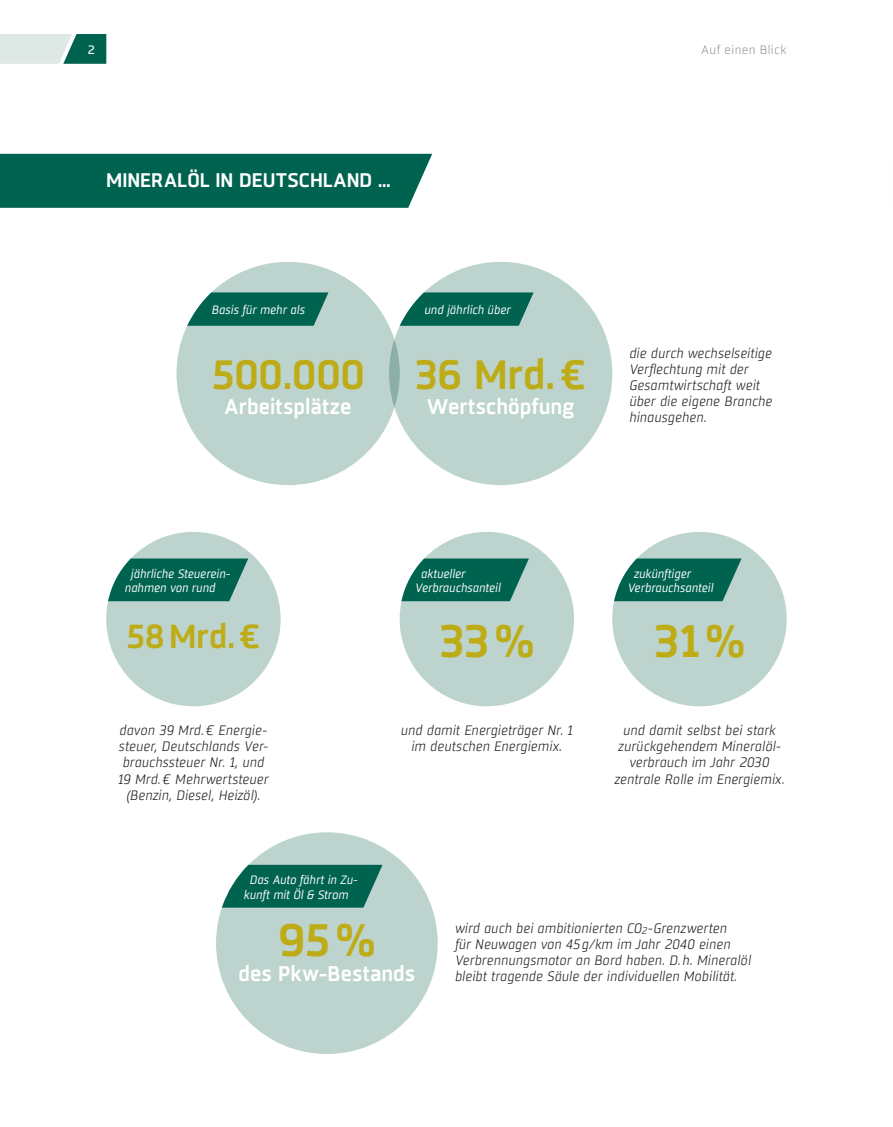
<style>
.page{position:relative;width:893px;height:1127px;background:#fff}
.page>*{position:absolute;margin:0;border:0;box-sizing:border-box;transform-origin:0 0}
.t1{font:600 45px "Sisco";color:#bdac17}
.t2{font:600 40.5px "Sisco";letter-spacing:-.005em;color:#bdac17}
.t3{font:600 33px "Sisco";color:#bdac17}
.t4{font:600 21px "Sisco";color:#fff}
.t5{font:600 19.5px "Sisco";letter-spacing:-.005em;color:#fff}
.t6{font:italic 300 13.5px/16.2px "Sisco";letter-spacing:.01em;color:#231f20;text-align:center}
.t7{font:italic 12px/14.4px "Sisco";letter-spacing:.005em;color:#fff}
.t8{font:300 12px "Sisco";letter-spacing:.03em;color:#939598}
.t9{font:12px "Sisco";color:#fff}
</style>
<div class="page">
<svg style="left:0;top:34px;width:107px;height:30px;background:#94bcb4"></svg>
<div style="left:216px;top:832px;width:222px;height:222px;background:#bdd4ce;border-radius:50%"></div>
<svg style="left:222px;top:865px;width:160px;height:42px;background:#1c7363"></svg>
<div style="left:0;top:154px;width:432px;height:54px;background:#006350"></div>
<div style="left:176px;top:262px;width:224px;height:223px;background:#bdd4ce;border-radius:50%"></div>
<div style="left:106px;top:532px;width:175px;height:174px;background:#bdd4ce;border-radius:50%"></div>
<div style="left:400px;top:532px;width:174px;height:174px;background:#bdd4ce;border-radius:50%"></div>
<div style="left:612px;top:532px;width:175px;height:174px;background:#bdd4ce;border-radius:50%"></div>
<div style="left:389px;top:262px;width:223px;height:223px;background:#bdd4ce;border-radius:50%"></div>
<svg style="left:187px;top:292px;width:141px;height:34px;background:#1f7665"></svg>
<svg style="left:400px;top:292px;width:134px;height:34px;background:#217766"></svg>
<svg style="left:108px;top:558px;width:140px;height:43px;background:#1e7564"></svg>
<svg style="left:401px;top:558px;width:128px;height:43px;background:#227767"></svg>
<svg style="left:614px;top:558px;width:127px;height:43px;background:#217666"></svg>
<p class="t9" style="left:88px;top:42px;width:9px">2</p>
<p class="t8" style="left:701px;top:42px;width:87px">Auf einen Blick</p>
<h3 class="t5" style="left:106px;top:167px;width:286px">MINERALÖL IN DEUTSCHLAND …</h3>
<p class="t7" style="left:212px;top:303px;width:95px">Basis für mehr als</p>
<p class="t7" style="left:424px;top:303px;width:88px">und jährlich über</p>
<h2 class="t2" style="left:211px;top:348px;width:155px">500.000</h2>
<h3 class="t4" style="left:225px;top:393px;width:129px">Arbeitsplätze</h3>
<h2 class="t2" style="left:415px;top:348px;width:173px">36 Mrd.€</h2>
<h3 class="t4" style="left:427px;top:393px;width:149px">Wertschöpfung</h3>
<p class="t6" style="left:629px;top:345px;width:145px;text-align:left">die durch wechselseitige<br>Verflechtung mit der<br>Gesamtwirtschaft weit über die eigene Branche hinausgehen.</p>
<p class="t7" style="left:125px;top:567px;width:107px;text-indent:6px">jährliche Steuerein&shy;nahmen von rund</p>
<p class="t7" style="left:415px;top:567px;width:87px;text-indent:6px">aktueller<br>Verbrauchsanteil</p>
<p class="t7" style="left:628px;top:567px;width:87px;text-indent:6px">zukünftiger<br>Verbrauchsanteil</p>
<h3 class="t3" style="left:126px;top:614px;width:136px">58Mrd.€</h3>
<h1 class="t1" style="left:439px;top:612px;width:97px">33%</h1>
<h1 class="t1" style="left:654px;top:612px;width:93px">31%</h1>
<p class="t6" style="left:118px;top:722px;width:152px">davon 39 Mrd.€ Energie&shy;steuer, Deutschlands Ver&shy;brauchssteuer Nr. 1, und<br>19 Mrd.€ Mehrwertsteuer (Benzin, Diesel, Heizöl).</p>
<p class="t7" style="left:244px;top:873px;width:115px;text-indent:6px">Das Auto fährt in Zu&shy;kunft mit Öl &amp; Strom</p>
<p class="t6" style="left:401px;top:722px;width:174px">und damit Energieträger Nr. 1 im deutschen Energiemix.</p>
<p class="t6" style="left:614px;top:722px;width:172px">und damit selbst bei stark zurückgehendem Mineralöl&shy;verbrauch im Jahr 2030 zentrale Rolle im Energiemix.</p>
<h1 class="t1" style="left:278px;top:910px;width:99px">95%</h1>
<h3 class="t4" style="left:239px;top:959px;width:178px">des Pkw-Bestands</h3>
<p class="t6" style="left:455px;top:920px;width:298px;text-align:left">wird auch bei ambitionierten CO<sub>2</sub>-Grenzwerten<br>für Neuwagen von 45g/km im Jahr 2040 einen Verbrennungsmotor an Bord haben. D.h. Mineralöl bleibt tragende Säule der individuellen Mobilität.</p>
</div>
